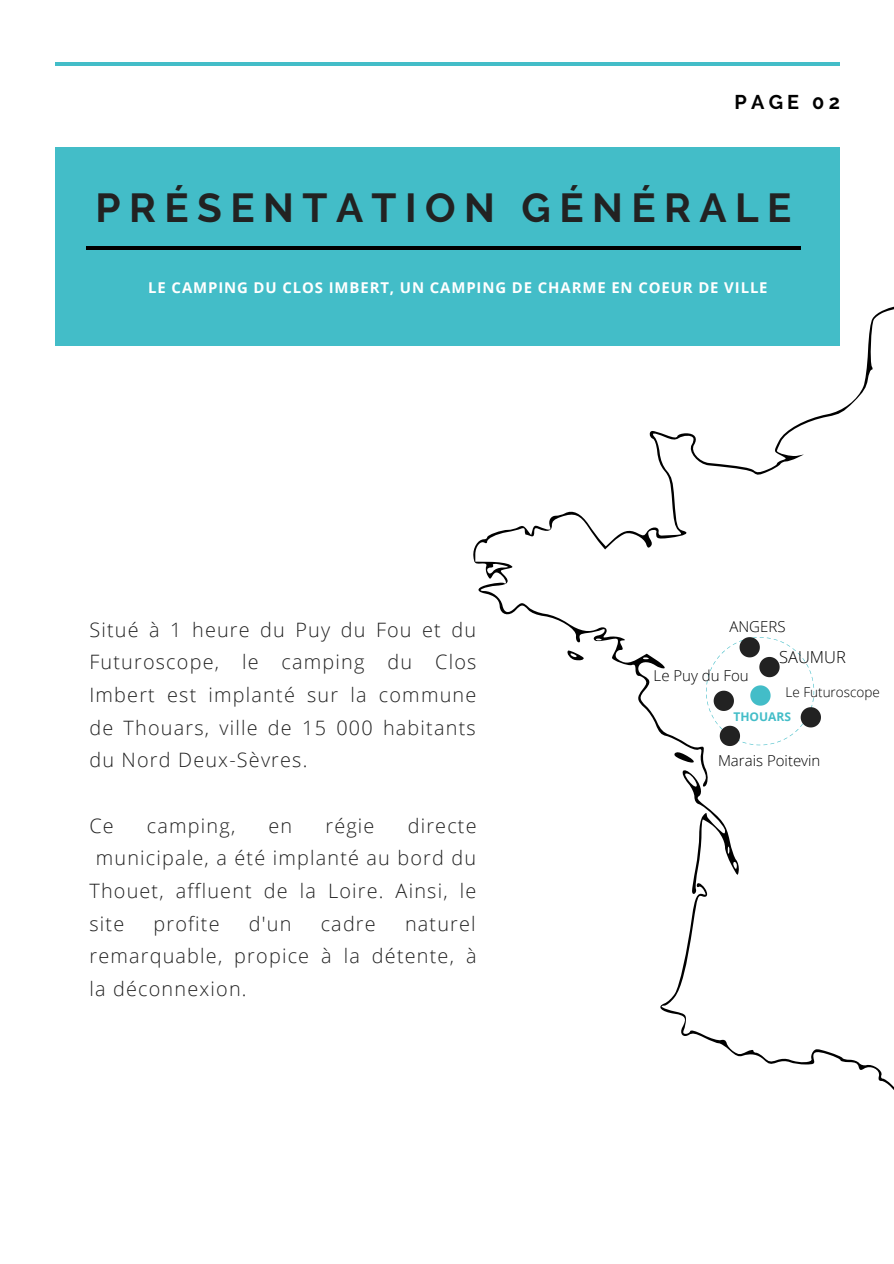
<style>
.page{position:relative;width:894px;height:1264px;background:#fff}
.page>*{position:absolute;margin:0;border:0;box-sizing:border-box;transform-origin:0 0}
.t1{font:700 40.35px "Raleway";letter-spacing:.21em;color:#222}
.t2{font:300 19.8px/32.7px "Open Sans";letter-spacing:.06em;color:#222;text-align:justify}
.t3{font:700 19.8px "Raleway";letter-spacing:.21em;color:#000}
.t4{font:300 16.5px "Open Sans";color:#000}
.t5{font:300 15px "Open Sans";color:#000}
.t6{font:700 14.85px "Open Sans";letter-spacing:.06em;color:#fff}
.t7{font:300 13.5px "Open Sans";color:#000}
.t8{font:700 12px "Open Sans";color:#43bdc8}
</style>
<div class="page">
<hr style="left:55px;top:62px;width:784px;height:4px;background:#43bdc8">
<svg style="left:472px;top:296px;width:421px;height:793px"></svg>
<div style="left:55px;top:147px;width:784px;height:198px;background:#43bdc8"></div>
<hr style="left:86px;top:246px;width:714px;height:3px;background:#000">
<svg style="left:705px;top:637px;width:115px;height:109px"></svg>
<p class="t3" style="left:734px;top:91px;width:107px">PAGE 02</p>
<p class="t1" style="left:95px;top:184px;width:697px">PRÉSENTATION GÉNÉRALE</p>
<p class="t6" style="left:148px;top:277px;width:620px">LE CAMPING DU CLOS IMBERT, UN CAMPING DE CHARME EN COEUR DE VILLE</p>
<p class="t2" style="left:89px;top:612px;width:388px">Situé à 1 heure du Puy du Fou et du Futuroscope, le camping du Clos Imbert est implanté sur la commune de Thouars, ville de 15 000 habitants du Nord Deux-Sèvres.</p>
<p class="t2" style="left:89px;top:808px;width:26px">Ce</p>
<p class="t2" style="left:147px;top:808px;width:90px">camping,</p>
<p class="t2" style="left:268px;top:808px;width:25px">en</p>
<p class="t2" style="left:325px;top:808px;width:51px">régie</p>
<p class="t2" style="left:407px;top:808px;width:70px">directe</p>
<p class="t2" style="left:96px;top:841px;width:382px">municipale, a été implanté au bord du</p>
<p class="t2" style="left:89px;top:873px;width:388px">Thouet, affluent de la Loire. Ainsi, le</p>
<p class="t2" style="left:89px;top:906px;width:36px">site</p>
<p class="t2" style="left:153px;top:906px;width:68px">profite</p>
<p class="t2" style="left:249px;top:906px;width:44px">d'un</p>
<p class="t2" style="left:320px;top:906px;width:57px">cadre</p>
<p class="t2" style="left:89px;top:906px;width:388px;text-indent:315px">naturel remarquable, propice à la détente, à la déconnexion.</p>
<p class="t5" style="left:729px;top:616px;width:58px">ANGERS</p>
<p class="t5" style="left:653px;top:664px;width:97px">Le Puy du Fou</p>
<p class="t4" style="left:779px;top:645px;width:68px">SAUMUR</p>
<p class="t7" style="left:785px;top:683px;width:96px">Le Futuroscope</p>
<p class="t8" style="left:733px;top:708px;width:59px">THOUARS</p>
<p class="t5" style="left:717px;top:749px;width:104px">Marais Poitevin</p>
</div>
